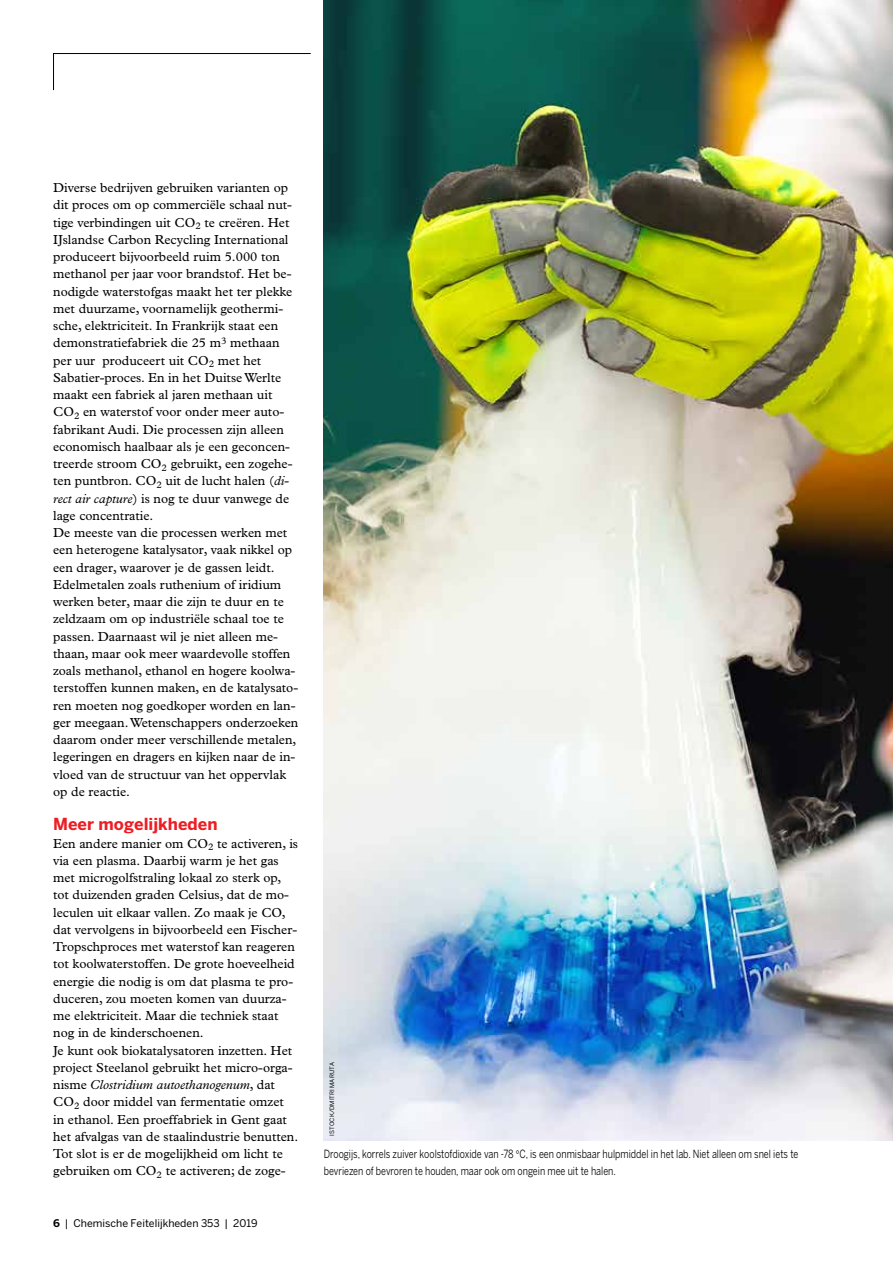
<style>
.page{position:relative;width:893px;height:1263px;background:#fff}
.page>*{position:absolute;margin:0;border:0;box-sizing:border-box;transform-origin:0 0}
.t1{font:700 16.5px "Benton Sans";color:#ed1d24}
.t2{font:13.2px/17.2px "Plantin Std";color:#000}
.t3{font:11.25px/17.2px "Benton Sans";color:#000;scale:.8 1}
.t4{font:10.5px "Benton Sans";color:#000}
.t5{font:6px "Benton Sans";color:#000}
.s1{font-style:italic}
.s2{font-weight:700}
.s3{font-family:"Plantin Std"}
</style>
<div class="page">
<svg style="left:53px;top:53px;width:258px;height:38px"></svg>
<img style="left:324px;top:0;width:569px;height:1141px">
<p class="t2" style="left:53px;top:179px;width:247px">Diverse bedrijven gebruiken varianten op dit proces om op commerciële schaal nut&shy;tige verbindingen uit CO<sub>2</sub> te creëren. Het IJslandse Carbon Recycling International produceert bijvoorbeeld ruim 5.000 ton methanol per jaar voor brandstof. Het be&shy;nodigde waterstofgas maakt het ter plekke met duurzame, voornamelijk geothermi&shy;sche, elektriciteit. In Frankrijk staat een demonstratiefabriek die 25 m<sup>3</sup> methaan per uur produceert uit CO<sub>2</sub> met het Sabatier-proces. En in het Duitse Werlte maakt een fabriek al jaren methaan uit CO<sub>2</sub> en waterstof voor onder meer auto&shy;fabrikant Audi. Die processen zijn alleen economisch haalbaar als je een geconcen&shy;treerde stroom CO<sub>2</sub> gebruikt, een zogehe&shy;ten puntbron. CO<sub>2</sub> uit de lucht halen (<span class="s1">di&shy;rect air capture</span>) is nog te duur vanwege de lage concentratie.<br>De meeste van die processen werken met een heterogene katalysator, vaak nikkel op een drager, waarover je de gassen leidt.<br>Edelmetalen zoals ruthenium of iridium werken beter, maar die zijn te duur en te zeldzaam om op industriële schaal toe te passen. Daarnaast wil je niet alleen me&shy;thaan, maar ook meer waardevolle stoffen zoals methanol, ethanol en hogere koolwa&shy;terstoffen kunnen maken, en de katalysato&shy;ren moeten nog goedkoper worden en lan&shy;ger meegaan. Wetenschappers onderzoeken daarom onder meer verschillende metalen, legeringen en dragers en kijken naar de in&shy;vloed van de structuur van het oppervlak op de reactie.</p>
<p class="t1" style="left:53px;top:814px;width:166px">Meer mogelijkheden</p>
<p class="t2" style="left:53px;top:835px;width:247px">Een andere manier om CO<sub>2</sub> te activeren, is via een plasma. Daarbij warm je het gas met microgolfstraling lokaal zo sterk op, tot duizenden graden Celsius, dat de mo&shy;leculen uit elkaar vallen. Zo maak je CO, dat vervolgens in bijvoorbeeld een Fischer-Tropschproces met waterstof kan reageren tot koolwaterstoffen. De grote hoeveelheid energie die nodig is om dat plasma te pro&shy;duceren, zou moeten komen van duurza&shy;me elektriciteit. Maar die techniek staat nog in de kinderschoenen.<br>Je kunt ook biokatalysatoren inzetten. Het project Steelanol gebruikt het micro-orga&shy;nisme <span class="s1">Clostridium autoethanogenum</span>, dat CO<sub>2</sub> door middel van fermentatie omzet<br>in ethanol. Een proeffabriek in Gent gaat het afvalgas van de staalindustrie benutten.<br>Tot slot is er de mogelijkheid om licht te gebruiken om CO<sub>2</sub> te activeren; de zoge-</p>
<p class="t4" style="left:53px;top:1217px;width:206px"><span class="s2">6</span> | Chemische Feitelijkheden 353 | 2019</p>
<p class="t5" style="left:329px;top:1135px;width:75px;rotate:-90deg">ISTOCK/DMITRI MARUTA</p>
<p class="t3" style="left:324px;top:1145px;width:595px">Droogijs, korrels zuiver koolstofdioxide van -78 <span class="s3">°</span>C, is een onmisbaar hulpmiddel in het lab. Niet alleen om snel iets te bevriezen of bevroren te houden, maar ook om ongein mee uit te halen.</p>
</div>
